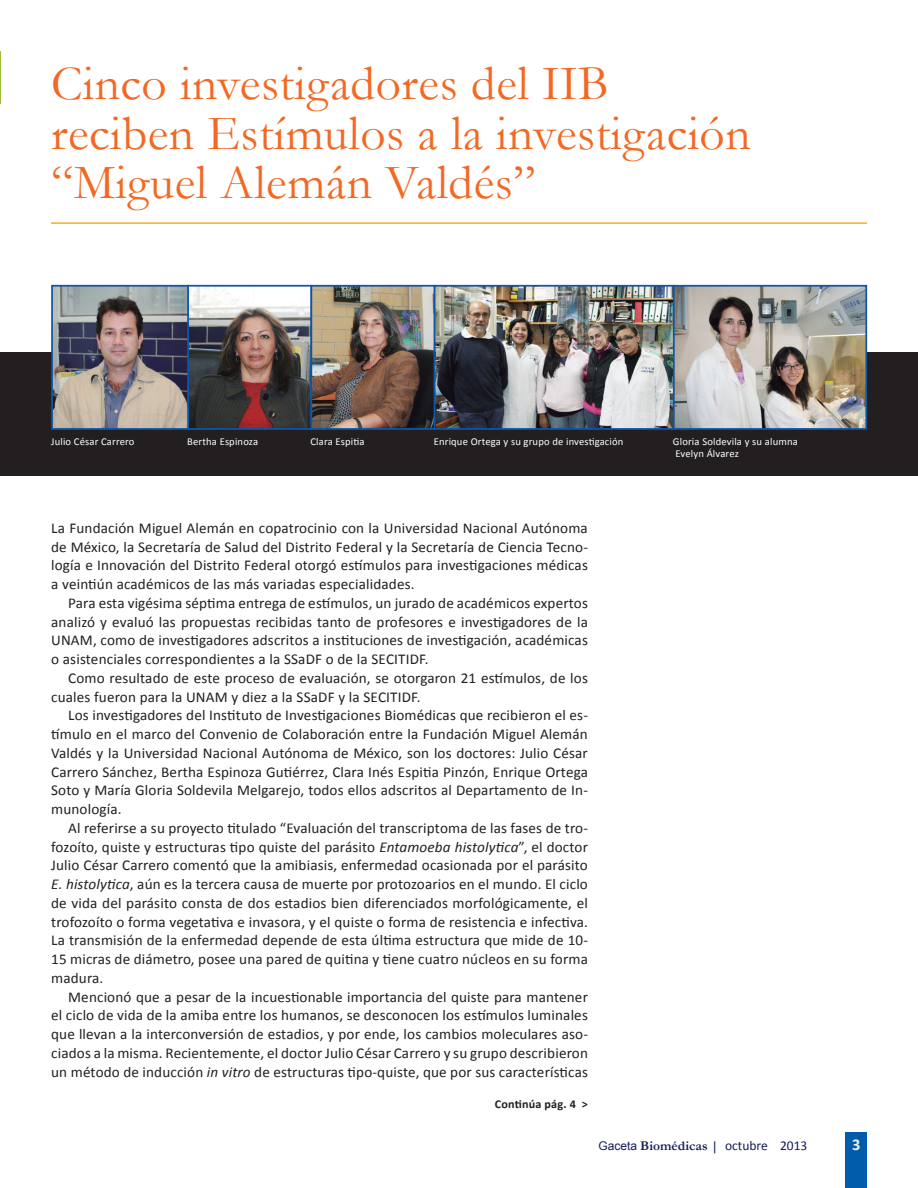
<style>
.page{position:relative;width:918px;height:1188px;background:#fff}
.page>*{position:absolute;margin:0;border:0;box-sizing:border-box;transform-origin:0 0}
.t1{font:49.5px/49.5px "Garamond";letter-spacing:.01em;color:#f36823}
.t2{font:700 16.5px "Calibri";color:#eaf3de}
.t3{font:15px/18.8px "Calibri";letter-spacing:.01em;color:#231f20;text-align:justify}
.t4{font:700 13.5px "Garamond";color:#151f58}
.t5{font:700 12px "Calibri";letter-spacing:.015em;color:#231f20}
.t6{font:10.5px/12px "Calibri";letter-spacing:.015em;color:#fff}
.s1{font-style:italic}
.s2{font-family:"Arial";font-weight:400;font-size:12px}
.s3{font-family:"Calibri";font-weight:400}
</style>
<div class="page">
<div style="left:0;top:352px;width:918px;height:124px;background:#231f20"></div>
<hr style="left:0;top:51px;width:1px;height:53px;background:#9cbe38">
<div style="left:846px;top:1132px;width:21px;height:56px;background:#015dab"></div>
<hr style="left:51px;top:222px;width:816px;height:2px;background:#fbaf1b">
<img style="left:54px;top:288px;width:810px;height:139px">
<div style="left:187px;top:285px;width:125px;height:145px;border:2px solid #1055a4"></div>
<div style="left:310px;top:285px;width:125px;height:145px;border:2px solid #1055a4"></div>
<div style="left:51px;top:285px;width:138px;height:145px;border:2px solid #1055a4"></div>
<div style="left:434px;top:285px;width:241px;height:145px;border:2px solid #1055a4"></div>
<div style="left:673px;top:285px;width:194px;height:145px;border:2px solid #1055a4"></div>
<h1 class="t1" style="left:51px;top:58px;width:701px">Cinco investigadores del IIB reciben Estímulos a la investigación “Miguel Alemán Valdés”</h1>
<p class="t6" style="left:51px;top:436px;width:85px">Julio César Carrero</p>
<p class="t6" style="left:187px;top:436px;width:73px">Bertha Espinoza</p>
<p class="t6" style="left:310px;top:436px;width:56px">Clara Espitia</p>
<p class="t6" style="left:673px;top:436px;width:126px">Gloria Soldevila y su alumna<br>Evelyn Álvarez</p>
<p class="t6" style="left:434px;top:436px;width:191px">Enrique Ortega y su grupo de investigación</p>
<p class="t3" style="left:51px;top:519px;width:538px">La Fundación Miguel Alemán en copatrocinio con la Universidad Nacional Autónoma de México, la Secretaría de Salud del Distrito Federal y la Secretaría de Ciencia Tecno&shy;logía e Innovación del Distrito Federal otorgó estímulos para investigaciones médicas a veintiún académicos de las más variadas especialidades.</p>
<p class="t3" style="left:51px;top:594px;width:538px;text-indent:17px">Para esta vigésima séptima entrega de estímulos, un jurado de académicos expertos analizó y evaluó las propuestas recibidas tanto de profesores e investigadores de la UNAM, como de investigadores adscritos a instituciones de investigación, académicas o asistenciales correspondientes a la SSaDF o de la SECITIDF.</p>
<p class="t3" style="left:51px;top:669px;width:538px;text-indent:17px">Como resultado de este proceso de evaluación, se otorgaron 21 estímulos, de los cuales fueron para la UNAM y diez a la SSaDF y la SECITIDF.</p>
<p class="t3" style="left:51px;top:706px;width:538px;text-indent:17px">Los investigadores del Instituto de Investigaciones Biomédicas que recibieron el es&shy;tímulo en el marco del Convenio de Colaboración entre la Fundación Miguel Alemán Valdés y la Universidad Nacional Autónoma de México, son los doctores: Julio César Carrero Sánchez, Bertha Espinoza Gutiérrez, Clara Inés Espitia Pinzón, Enrique Ortega Soto y María Gloria Soldevila Melgarejo, todos ellos adscritos al Departamento de In&shy;munología.</p>
<p class="t3" style="left:51px;top:819px;width:538px;text-indent:17px">Al referirse a su proyecto titulado “Evaluación del transcriptoma de las fases de tro&shy;fozoíto, quiste y estructuras tipo quiste del parásito <span class="s1">Entamoeba histolytica</span>”, el doctor Julio César Carrero comentó que la amibiasis, enfermedad ocasionada por el parásito <span class="s1">E. histolytica</span>, aún es la tercera causa de muerte por protozoarios en el mundo. El ciclo de vida del parásito consta de dos estadios bien diferenciados morfológicamente, el trofozoíto o forma vegetativa e invasora, y el quiste o forma de resistencia e infectiva.<br>La transmisión de la enfermedad depende de esta última estructura que mide de 10- 15 micras de diámetro, posee una pared de quitina y tiene cuatro núcleos en su forma madura.</p>
<p class="t3" style="left:51px;top:987px;width:538px;text-indent:17px">Mencionó que a pesar de la incuestionable importancia del quiste para mantener el ciclo de vida de la amiba entre los humanos, se desconocen los estímulos luminales que llevan a la interconversión de estadios, y por ende, los cambios moleculares aso&shy;ciados a la misma. Recientemente, el doctor Julio César Carrero y su grupo describieron un método de inducción <span class="s1">in vitro</span> de estructuras tipo-quiste, que por sus características</p>
<p class="t5" style="left:495px;top:1096px;width:94px">Continúa pág. 4 &gt;</p>
<p class="t4" style="left:599px;top:1137px;width:210px"><span class="s2">Gaceta</span> Biomédicas | <span class="s3">octubre 2013</span></p>
<p class="t2" style="left:852px;top:1134px;width:10px">3</p>
</div>
